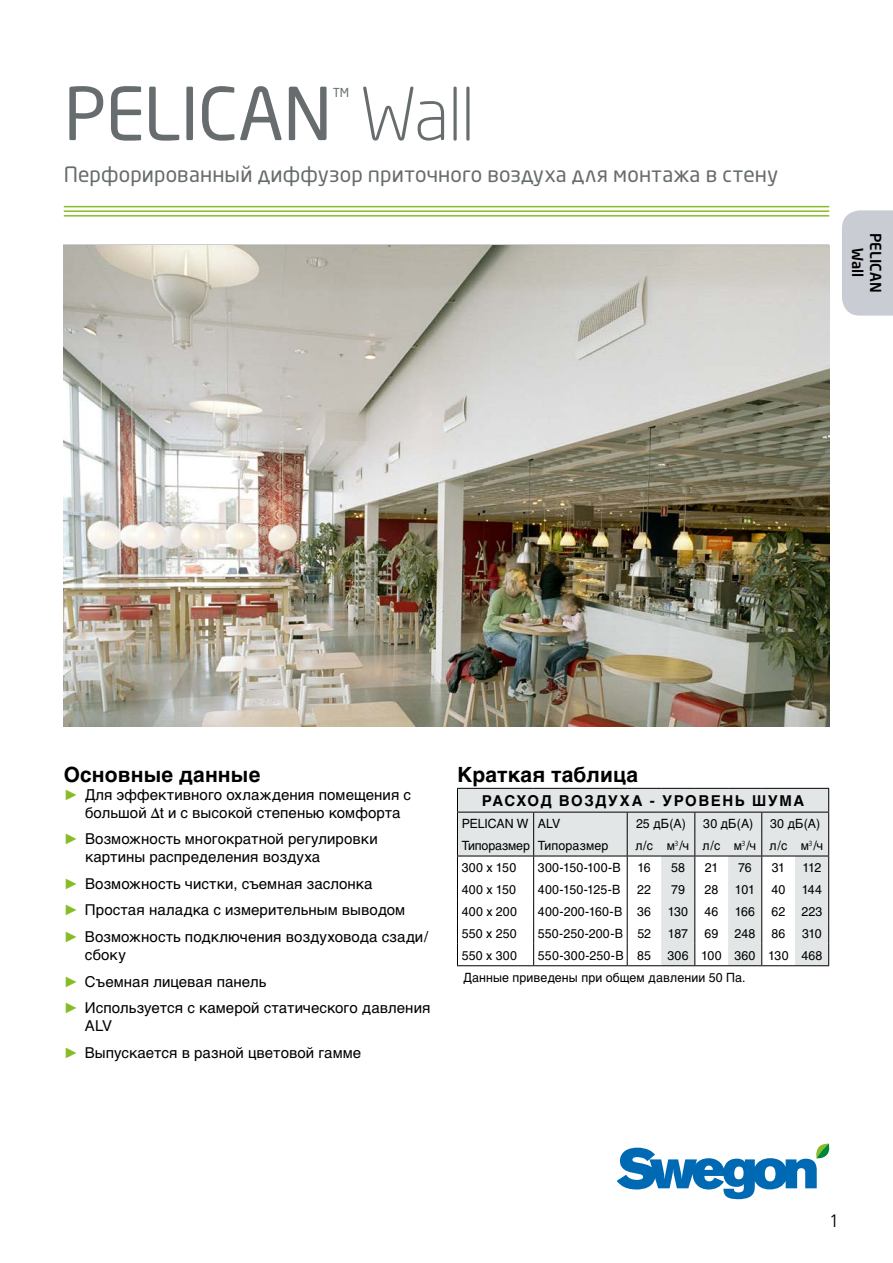
<style>
.page{position:relative;width:893px;height:1263px;background:#fff}
.page>*{position:absolute;margin:0;border:0;box-sizing:border-box;transform-origin:0 0}
.t1{font:72px "Neo Sans Pro Cyr";letter-spacing:-.01em;color:#676c6e}
.t2{font:21px "Neo Sans Pro Cyr";letter-spacing:.005em;color:#676c6e}
.t3{font:700 21px "Helvetica Cyr";letter-spacing:.005em;color:#000}
.t4{font:300 18px "Frutiger";color:#000}
.t5{font:15px/26.5px "Helvetica Cyr Upright";letter-spacing:.005em;color:#000}
.t6{font:700 15px "Helvetica Cyr";letter-spacing:.105em;color:#000}
.t7{font:500 15px/18px "Neo Sans Pro Cyr";letter-spacing:.005em;color:#000;text-align:center}
.t8{font:12.75px/21.9px "Helvetica Cyr Upright";letter-spacing:.01em;color:#000}
.t9{font:12.75px "Helvetica Cyr Upright";letter-spacing:-.015em;color:#000}
.t10{font:12.3px "Neo Sans Pro Cyr";color:#676c6e}
.s1{font-weight:300}
.s2{font-family:"Times New Roman";color:#86bc25}
</style>
<div class="page">
<svg style="left:617px;top:1143px;width:212px;height:56px"></svg>
<hr style="left:64px;top:206px;width:765px;height:1px;background:#86bc25">
<hr style="left:64px;top:210px;width:765px;height:2px;background:#86bc25">
<hr style="left:64px;top:215px;width:765px;height:2px;background:#86bc25">
<img style="left:64px;top:245px;width:765px;height:481px">
<div style="left:842px;top:210px;width:51px;height:106px;background:#c9cdd3"></div>
<div style="left:457px;top:788px;width:372px;height:24px;background:#e3e6e6"></div>
<svg style="left:458px;top:813px;width:370px;height:152px"></svg>
<hr style="left:457px;top:856px;width:77px;height:1px;background:#000">
<hr style="left:534px;top:856px;width:93px;height:1px;background:#000">
<hr style="left:627px;top:856px;width:34px;height:1px;background:#000">
<hr style="left:661px;top:856px;width:34px;height:1px;background:#000">
<hr style="left:695px;top:856px;width:33px;height:1px;background:#000">
<hr style="left:728px;top:856px;width:34px;height:1px;background:#000">
<hr style="left:762px;top:856px;width:33px;height:1px;background:#000">
<hr style="left:795px;top:856px;width:34px;height:1px;background:#000">
<hr style="left:457px;top:788px;width:77px;height:1px;background:#000">
<hr style="left:534px;top:788px;width:93px;height:1px;background:#000">
<hr style="left:627px;top:788px;width:34px;height:1px;background:#000">
<hr style="left:661px;top:788px;width:34px;height:1px;background:#000">
<hr style="left:695px;top:788px;width:33px;height:1px;background:#000">
<hr style="left:728px;top:788px;width:34px;height:1px;background:#000">
<hr style="left:762px;top:788px;width:33px;height:1px;background:#000">
<hr style="left:795px;top:788px;width:34px;height:1px;background:#000">
<hr style="left:457px;top:812px;width:77px;height:1px;background:#000">
<hr style="left:534px;top:812px;width:93px;height:1px;background:#000">
<hr style="left:627px;top:812px;width:34px;height:1px;background:#000">
<hr style="left:661px;top:812px;width:34px;height:1px;background:#000">
<hr style="left:695px;top:812px;width:33px;height:1px;background:#000">
<hr style="left:728px;top:812px;width:34px;height:1px;background:#000">
<hr style="left:762px;top:812px;width:33px;height:1px;background:#000">
<hr style="left:795px;top:812px;width:34px;height:1px;background:#000">
<svg style="left:457px;top:789px;width:1px;height:176px"></svg>
<svg style="left:533px;top:812px;width:1px;height:153px"></svg>
<svg style="left:627px;top:812px;width:1px;height:153px"></svg>
<svg style="left:828px;top:789px;width:1px;height:176px"></svg>
<hr style="left:457px;top:965px;width:77px;height:1px;background:#000">
<hr style="left:534px;top:965px;width:93px;height:1px;background:#000">
<hr style="left:627px;top:965px;width:34px;height:1px;background:#000">
<hr style="left:661px;top:965px;width:34px;height:1px;background:#000">
<hr style="left:695px;top:965px;width:33px;height:1px;background:#000">
<hr style="left:728px;top:965px;width:34px;height:1px;background:#000">
<hr style="left:762px;top:965px;width:33px;height:1px;background:#000">
<hr style="left:795px;top:965px;width:34px;height:1px;background:#000">
<svg style="left:694px;top:812px;width:1px;height:153px"></svg>
<svg style="left:761px;top:812px;width:1px;height:153px"></svg>
<h1 class="t1" style="left:64px;top:70px;width:413px">PELICAN <span class="s1">Wall</span></h1>
<p class="t10" style="left:333px;top:85px;width:18px">TM</p>
<h2 class="t2" style="left:64px;top:161px;width:716px">Перфорированный диффузор приточного воздуха для монтажа в стену</h2>
<p class="t7" style="left:885px;top:233px;width:62px;rotate:90deg">PELICAN<br>Wall</p>
<h2 class="t3" style="left:64px;top:762px;width:198px">Основные данные</h2>
<p class="t5" style="left:85px;top:786px;width:328px;line-height:18px;text-indent:-21px"><span class="s2">►</span> Для эффективного охлаждения помещения с большой ∆t и с высокой степенью комфорта</p>
<p class="t5" style="left:85px;top:830px;width:294px;line-height:18px;text-indent:-21px"><span class="s2">►</span> Возможность многократной регулировки картины распределения воздуха</p>
<p class="t5" style="left:64px;top:870px;width:366px"><span class="s2">►</span> Возможность чистки, съемная заслонка<br><span class="s2">►</span> Простая наладка с измерительным выводом<br><span class="s2">►</span> Возможность подключения воздуховода сзади/</p>
<p class="t5" style="left:64px;top:941px;width:368px;text-indent:21px">сбоку<br><span class="s2">►</span> Съемная лицевая панель<br><span class="s2">►</span> Используется с камерой статического давления</p>
<p class="t5" style="left:64px;top:1012px;width:299px;text-indent:21px">ALV<br><span class="s2">►</span> Выпускается в разной цветовой гамме</p>
<h2 class="t3" style="left:457px;top:762px;width:183px">Краткая таблица</h2>
<p class="t6" style="left:482px;top:792px;width:324px">РАСХОД ВОЗДУХА - УРОВЕНЬ ШУМА</p>
<p class="t9" style="left:462px;top:816px;width:100px">PELICAN W ALV</p>
<p class="t8" style="left:636px;top:813px;width:52px">25 дБ(A)</p>
<p class="t8" style="left:703px;top:813px;width:52px">30 дБ(A)</p>
<p class="t8" style="left:770px;top:813px;width:52px">30 дБ(A)</p>
<p class="t8" style="left:462px;top:835px;width:148px">Типоразмер Типоразмер</p>
<p class="t8" style="left:635px;top:835px;width:189px">л/с м<sup>3</sup>/ч л/с м<sup>3</sup>/ч л/с м<sup>3</sup>/ч</p>
<p class="t8" style="left:462px;top:857px;width:56px">300 x 150</p>
<p class="t8" style="left:538px;top:857px;width:84px">300-150-100-B</p>
<p class="t8" style="left:638px;top:857px;width:15px">16</p>
<p class="t8" style="left:671px;top:857px;width:15px">58</p>
<p class="t8" style="left:705px;top:857px;width:15px">21</p>
<p class="t8" style="left:738px;top:857px;width:15px">76</p>
<p class="t8" style="left:772px;top:857px;width:15px">31</p>
<p class="t8" style="left:802px;top:857px;width:20px">112</p>
<p class="t8" style="left:462px;top:878px;width:56px">400 x 150</p>
<p class="t8" style="left:538px;top:878px;width:84px">400-150-125-B</p>
<p class="t8" style="left:637px;top:878px;width:15px">22</p>
<p class="t8" style="left:671px;top:878px;width:15px">79</p>
<p class="t8" style="left:705px;top:878px;width:15px">28</p>
<p class="t8" style="left:735px;top:878px;width:21px">101</p>
<p class="t8" style="left:771px;top:878px;width:15px">40</p>
<p class="t8" style="left:802px;top:878px;width:22px">144</p>
<p class="t8" style="left:462px;top:900px;width:57px">400 x 200</p>
<p class="t8" style="left:538px;top:900px;width:115px">400-200-160-B 36</p>
<p class="t8" style="left:668px;top:900px;width:22px">130</p>
<p class="t8" style="left:704px;top:900px;width:15px">46</p>
<p class="t8" style="left:735px;top:900px;width:22px">166</p>
<p class="t8" style="left:771px;top:900px;width:15px">62</p>
<p class="t8" style="left:801px;top:900px;width:22px">223</p>
<p class="t8" style="left:462px;top:922px;width:56px">550 x 250</p>
<p class="t8" style="left:538px;top:922px;width:115px">550-250-200-B 52</p>
<p class="t8" style="left:668px;top:922px;width:22px">187</p>
<p class="t8" style="left:704px;top:922px;width:15px">69</p>
<p class="t8" style="left:735px;top:922px;width:22px">248</p>
<p class="t8" style="left:771px;top:922px;width:15px">86</p>
<p class="t8" style="left:802px;top:922px;width:21px">310</p>
<p class="t8" style="left:462px;top:944px;width:57px">550 x 300</p>
<p class="t8" style="left:538px;top:944px;width:115px">550-300-250-B 85</p>
<p class="t8" style="left:463px;top:944px;width:360px;text-indent:204px">306 100 360 130 468<br>Данные приведены при общем давлении 50 Па.</p>
<p class="t4" style="left:829px;top:1210px;width:12px">1</p>
</div>
